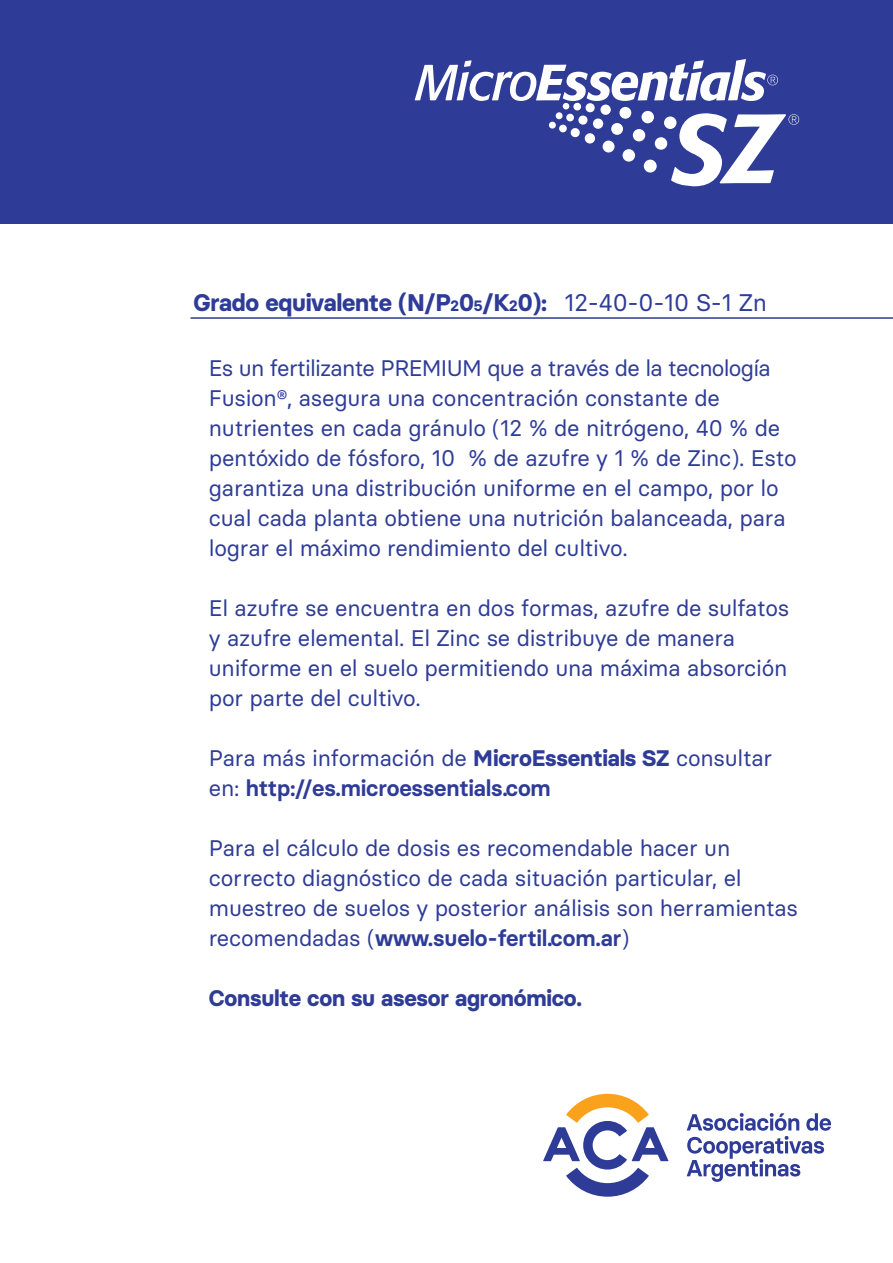
<style>
.page{position:relative;width:893px;height:1263px;background:#fff}
.page>*{position:absolute;margin:0;border:0;box-sizing:border-box;transform-origin:0 0}
.t1{font:700 24px "Basier Circle";letter-spacing:-.01em;color:#2e3c97}
.t2{font:22.5px/30px "Basier Circle";letter-spacing:-.01em;color:#2e3c97}
.t3{font:700 22.5px "Basier Circle";letter-spacing:-.01em;color:#2e3c97}
.s1{font-size:15px}
.s2{font-weight:400}
.s3{font-weight:700}
.s4{font-weight:600}
</style>
<div class="page">
<svg style="left:687px;top:1113px;width:144px;height:69px"></svg>
<svg style="left:543px;top:1094px;width:125px;height:103px"></svg>
<div style="left:0;top:0;width:893px;height:223px;background:#2e3c97"></div>
<hr style="left:190px;top:317px;width:703px;height:2px;background:#2e3c97">
<svg style="left:415px;top:59px;width:384px;height:128px"></svg>
<p class="t1" style="left:194px;top:287px;width:575px">Grado equivalente (N/P<span class="s1">2</span>0<span class="s1">5</span>/K<span class="s1">2</span>0): <span class="s2">12-40-0-10 S-1 Zn</span></p>
<p class="t2" style="left:209px;top:352px;width:589px">Es un fertilizante PREMIUM que a través de la tecnología Fusion®, asegura una concentración constante de nutrientes en cada gránulo (12 % de nitrógeno, 40 % de pentóxido de fósforo, 10 % de azufre y 1 % de Zinc). Esto garantiza una distribución uniforme en el campo, por lo cual cada planta obtiene una nutrición balanceada, para lograr el máximo rendimiento del cultivo.</p>
<p class="t2" style="left:209px;top:592px;width:582px">El azufre se encuentra en dos formas, azufre de sulfatos y azufre elemental. El Zinc se distribuye de manera uniforme en el suelo permitiendo una máxima absorción por parte del cultivo.</p>
<p class="t2" style="left:209px;top:742px;width:565px">Para más información de <span class="s3">MicroEssentials SZ</span> consultar en: <span class="s4">http://es.microessentials.com</span></p>
<p class="t2" style="left:209px;top:832px;width:591px">Para el cálculo de dosis es recomendable hacer un correcto diagnóstico de cada situación particular, el muestreo de suelos y posterior análisis son herramientas recomendadas (<span class="s4">www.suelo-fertil.com.ar</span>)</p>
<p class="t3" style="left:209px;top:984px;width:375px">Consulte con su asesor agronómico.</p>
</div>
